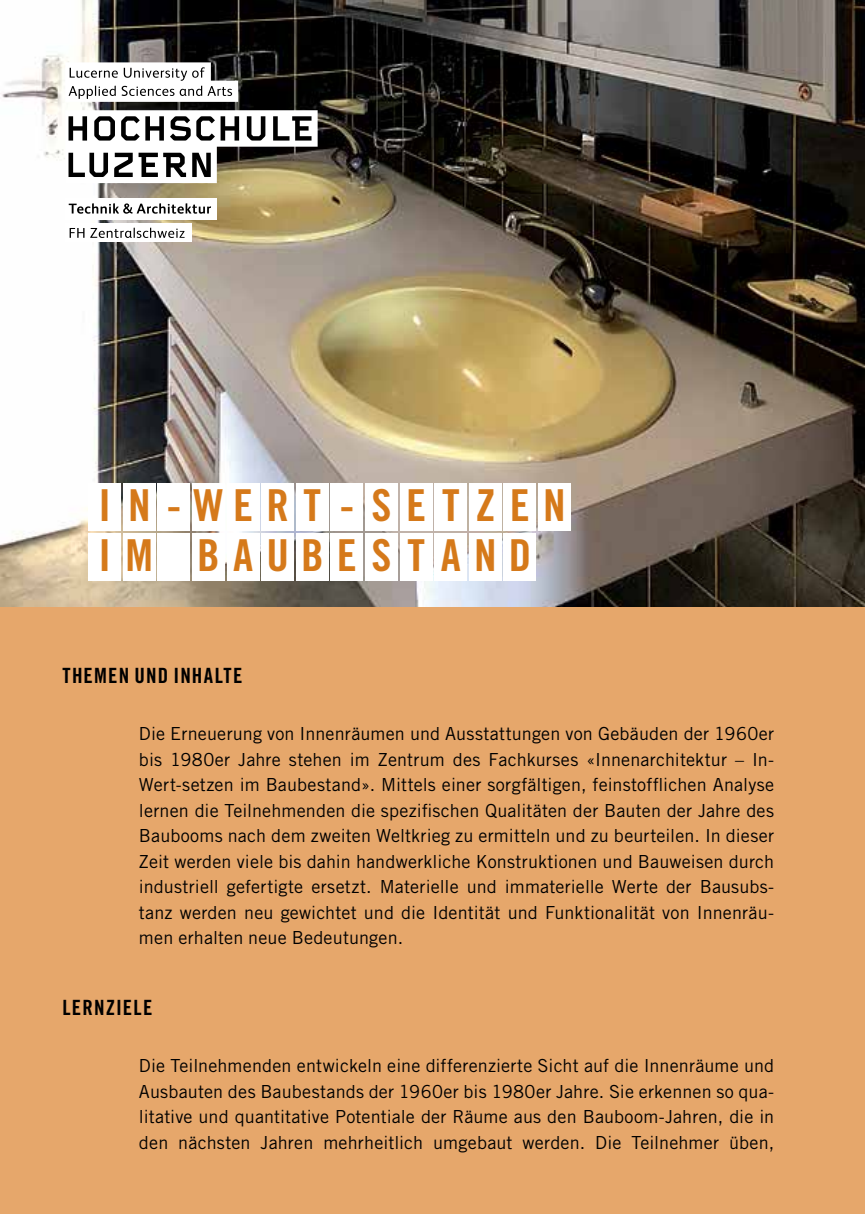
<style>
.page{position:relative;width:865px;height:1214px;background:#fff}
.page>*{position:absolute;margin:0;border:0;box-sizing:border-box;transform-origin:0 0}
.t1{font:44px/49.4px "Trade Gothic LT Std Bd Cn 20";letter-spacing:.32em;color:#d5791a}
.t2{font:21px "Trade Gothic LT Std Bd Cn 20";letter-spacing:.055em;color:#000}
.t3{font:18px/25.6px "Trade Gothic LT Std";letter-spacing:.01em;color:#000;text-align:justify}
</style>
<div class="page">
<div style="left:0;top:607px;width:865px;height:606px;background:#e6a76b"></div>
<img style="left:0;top:0;width:865px;height:607px">
<div style="left:88px;top:483px;width:33px;height:48px;background:#fff"></div>
<div style="left:192px;top:483px;width:33px;height:48px;background:#fff"></div>
<div style="left:296px;top:483px;width:33px;height:48px;background:#fff"></div>
<div style="left:123px;top:483px;width:33px;height:48px;background:#fff"></div>
<div style="left:227px;top:483px;width:32px;height:48px;background:#fff"></div>
<div style="left:331px;top:483px;width:32px;height:48px;background:#fff"></div>
<div style="left:261px;top:483px;width:33px;height:48px;background:#fff"></div>
<div style="left:88px;top:533px;width:33px;height:47px;background:#fff"></div>
<div style="left:192px;top:533px;width:33px;height:47px;background:#fff"></div>
<div style="left:123px;top:533px;width:33px;height:47px;background:#fff"></div>
<div style="left:227px;top:533px;width:32px;height:47px;background:#fff"></div>
<div style="left:158px;top:533px;width:32px;height:47px;background:#fff"></div>
<div style="left:261px;top:533px;width:33px;height:47px;background:#fff"></div>
<div style="left:365px;top:483px;width:33px;height:48px;background:#fff"></div>
<div style="left:469px;top:483px;width:32px;height:48px;background:#fff"></div>
<div style="left:400px;top:483px;width:32px;height:48px;background:#fff"></div>
<div style="left:503px;top:483px;width:33px;height:48px;background:#fff"></div>
<div style="left:434px;top:483px;width:33px;height:48px;background:#fff"></div>
<div style="left:538px;top:483px;width:33px;height:48px;background:#fff"></div>
<div style="left:296px;top:533px;width:33px;height:47px;background:#fff"></div>
<div style="left:400px;top:533px;width:32px;height:47px;background:#fff"></div>
<div style="left:331px;top:533px;width:32px;height:47px;background:#fff"></div>
<div style="left:434px;top:533px;width:33px;height:47px;background:#fff"></div>
<div style="left:365px;top:533px;width:33px;height:47px;background:#fff"></div>
<div style="left:503px;top:533px;width:33px;height:47px;background:#fff"></div>
<div style="left:158px;top:483px;width:32px;height:48px;background:#fff"></div>
<div style="left:469px;top:533px;width:32px;height:47px;background:#fff"></div>
<div style="left:65px;top:198px;width:152px;height:21px;background:#fff"></div>
<div style="left:65px;top:223px;width:127px;height:18px;background:#fff"></div>
<svg style="left:65px;top:110px;width:252px;height:73px"></svg>
<svg style="left:65px;top:62px;width:173px;height:40px"></svg>
<svg style="left:69px;top:203px;width:142px;height:11px"></svg>
<svg style="left:70px;top:228px;width:115px;height:10px"></svg>
<h1 class="t1" style="left:98px;top:480px;width:469px">IN WERT-SETZEN<br>IM BAUBESTA D</h1>
<h1 class="t1" style="left:166px;top:480px;width:17px">-</h1>
<h1 class="t1" style="left:474px;top:530px;width:24px">N</h1>
<p class="t2" style="left:62px;top:662px;width:182px">THEMEN UND INHALTE</p>
<p class="t3" style="left:139px;top:720px;width:637px">Die Erneuerung von Innenräumen und Ausstattungen von Gebäuden der 1960er bis 1980er Jahre stehen im Zentrum des Fachkurses «Innenarchitektur – In-Wert-setzen im Baubestand». Mittels einer sorgfältigen, feinstofflichen Analyse lernen die Teilnehmenden die spezifischen Qualitäten der Bauten der Jahre des Baubooms nach dem zweiten Weltkrieg zu ermitteln und zu beurteilen. In dieser Zeit werden viele bis dahin handwerkliche Konstruktionen und Bauweisen durch industriell gefertigte ersetzt. Materielle und immaterielle Werte der Bausubs&shy;tanz werden neu gewichtet und die Identität und Funktionalität von Innenräu&shy;men erhalten neue Bedeutungen.</p>
<p class="t2" style="left:62px;top:994px;width:91px">LERNZIELE</p>
<p class="t3" style="left:139px;top:1052px;width:637px">Die Teilnehmenden entwickeln eine differenzierte Sicht auf die Innenräume und Ausbauten des Baubestands der 1960er bis 1980er Jahre. Sie erkennen so qua&shy;litative und quantitative Potentiale der Räume aus den Bauboom-Jahren, die in den nächsten Jahren mehrheitlich umgebaut werden. Die Teilnehmer üben,</p>
</div>
